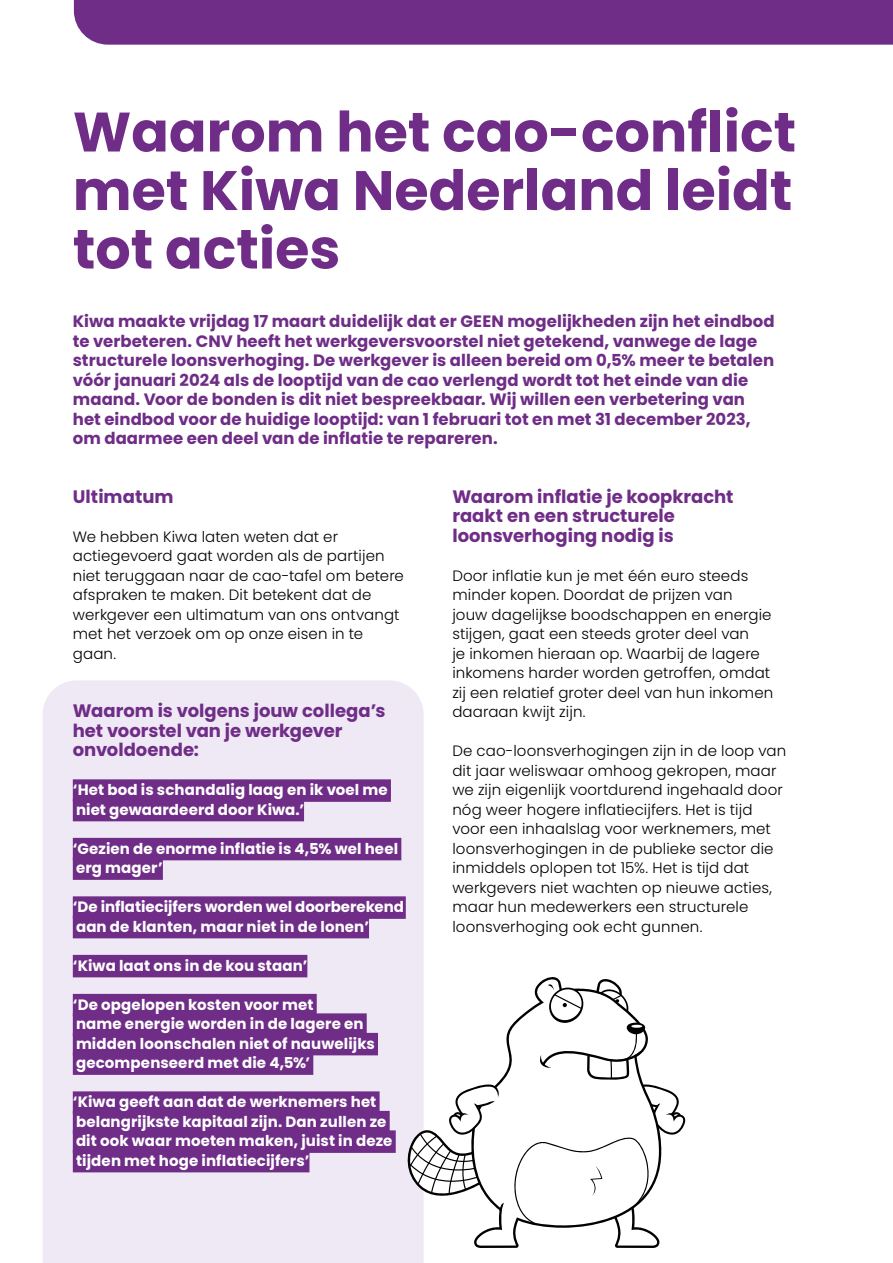
<style>
.page{position:relative;width:893px;height:1263px;background:#fff}
.page>*{position:absolute;margin:0;border:0;box-sizing:border-box;transform-origin:0 0}
.t1{font:700 55.5px/58.5px "Poppins";color:#6f2d87;text-align:justify}
.t2{font:700 18px/19.5px "Poppins";color:#6f2d87}
.t3{font:700 16.5px/19.5px "Poppins";letter-spacing:.005em;color:#6f2d87}
.t4{font:300 15px/19.5px "Poppins";letter-spacing:.01em;color:#000}
.t5{font:700 15px/19.5px "Poppins";letter-spacing:.01em;color:#fff}
</style>
<div class="page">
<div style="left:43px;top:680px;width:381px;height:583px;background:#efe9f5"></div>
<div style="left:74px;top:0;width:819px;height:45px;background:#6f2d87"></div>
<div style="left:73px;top:779px;width:318px;height:23px;background:#6f2d87"></div>
<div style="left:73px;top:799px;width:231px;height:22px;background:#6f2d87"></div>
<div style="left:73px;top:838px;width:328px;height:22px;background:#6f2d87"></div>
<div style="left:73px;top:857px;width:90px;height:23px;background:#6f2d87"></div>
<div style="left:73px;top:896px;width:333px;height:23px;background:#6f2d87"></div>
<div style="left:73px;top:916px;width:296px;height:22px;background:#6f2d87"></div>
<div style="left:73px;top:955px;width:234px;height:22px;background:#6f2d87"></div>
<div style="left:73px;top:994px;width:244px;height:22px;background:#6f2d87"></div>
<div style="left:73px;top:1013px;width:294px;height:23px;background:#6f2d87"></div>
<div style="left:73px;top:1033px;width:305px;height:22px;background:#6f2d87"></div>
<div style="left:73px;top:1052px;width:240px;height:23px;background:#6f2d87"></div>
<div style="left:73px;top:1091px;width:307px;height:23px;background:#6f2d87"></div>
<div style="left:73px;top:1111px;width:317px;height:22px;background:#6f2d87"></div>
<div style="left:73px;top:1130px;width:323px;height:23px;background:#6f2d87"></div>
<div style="left:73px;top:1150px;width:236px;height:22px;background:#6f2d87"></div>
<svg style="left:408px;top:977px;width:277px;height:271px"></svg>
<h1 class="t1" style="left:73px;top:103px;width:725px">Waarom het cao-conflict met Kiwa Nederland leidt tot acties</h1>
<p class="t3" style="left:73px;top:312px;width:703px">Kiwa maakte vrijdag 17 maart duidelijk dat er GEEN mogelijkheden zijn het eindbod te verbeteren. CNV heeft het werkgeversvoorstel niet getekend, vanwege de lage structurele loonsverhoging. De werkgever is alleen bereid om 0,5% meer te betalen vóór januari 2024 als de looptijd van de cao verlengd wordt tot het einde van die maand. Voor de bonden is dit niet bespreekbaar. Wij willen een verbetering van het eindbod voor de huidige looptijd: van 1 februari tot en met 31 december 2023, om daarmee een deel van de inflatie te repareren.</p>
<p class="t2" style="left:73px;top:487px;width:102px">Ultimatum</p>
<p class="t4" style="left:73px;top:527px;width:333px">We hebben Kiwa laten weten dat er actiegevoerd gaat worden als de partijen niet teruggaan naar de cao-tafel om betere afspraken te maken. Dit betekent dat de werkgever een ultimatum van ons ontvangt met het verzoek om op onze eisen in te gaan.</p>
<p class="t2" style="left:73px;top:701px;width:314px">Waarom is volgens jouw collega’s het voorstel van je werkgever onvoldoende:</p>
<p class="t5" style="left:73px;top:780px;width:316px">‘Het bod is schandalig laag en ik voel me niet gewaardeerd door Kiwa.’</p>
<p class="t5" style="left:73px;top:839px;width:327px">‘Gezien de enorme inflatie is 4,5% wel heel erg mager’</p>
<p class="t5" style="left:73px;top:897px;width:333px">‘De inflatiecijfers worden wel doorberekend aan de klanten, maar niet in de lonen’</p>
<p class="t5" style="left:73px;top:956px;width:236px">‘Kiwa laat ons in de kou staan’</p>
<p class="t5" style="left:73px;top:995px;width:303px">‘De opgelopen kosten voor met<br>name energie worden in de lagere en midden loonschalen niet of nauwelijks gecompenseerd met die 4,5%’</p>
<p class="t5" style="left:73px;top:1092px;width:321px">‘Kiwa geeft aan dat de werknemers het belangrijkste kapitaal zijn. Dan zullen ze dit ook waar moeten maken, juist in deze tijden met hoge inflatiecijfers’</p>
<p class="t2" style="left:452px;top:487px;width:283px">Waarom inflatie je koopkracht raakt en een structurele loonsverhoging nodig is</p>
<p class="t4" style="left:452px;top:566px;width:323px">Door inflatie kun je met één euro steeds minder kopen. Doordat de prijzen van<br>jouw dagelijkse boodschappen en energie stijgen, gaat een steeds groter deel van<br>je inkomen hieraan op. Waarbij de lagere inkomens harder worden getroffen, omdat zij een relatief groter deel van hun inkomen daaraan kwijt zijn.</p>
<p class="t4" style="left:452px;top:741px;width:335px">De cao-loonsverhogingen zijn in de loop van dit jaar weliswaar omhoog gekropen, maar we zijn eigenlijk voortdurend ingehaald door nóg weer hogere inflatiecijfers. Het is tijd voor een inhaalslag voor werknemers, met loonsverhogingen in de publieke sector die inmiddels oplopen tot 15%. Het is tijd dat werkgevers niet wachten op nieuwe acties, maar hun medewerkers een structurele loonsverhoging ook echt gunnen.</p>
</div>
